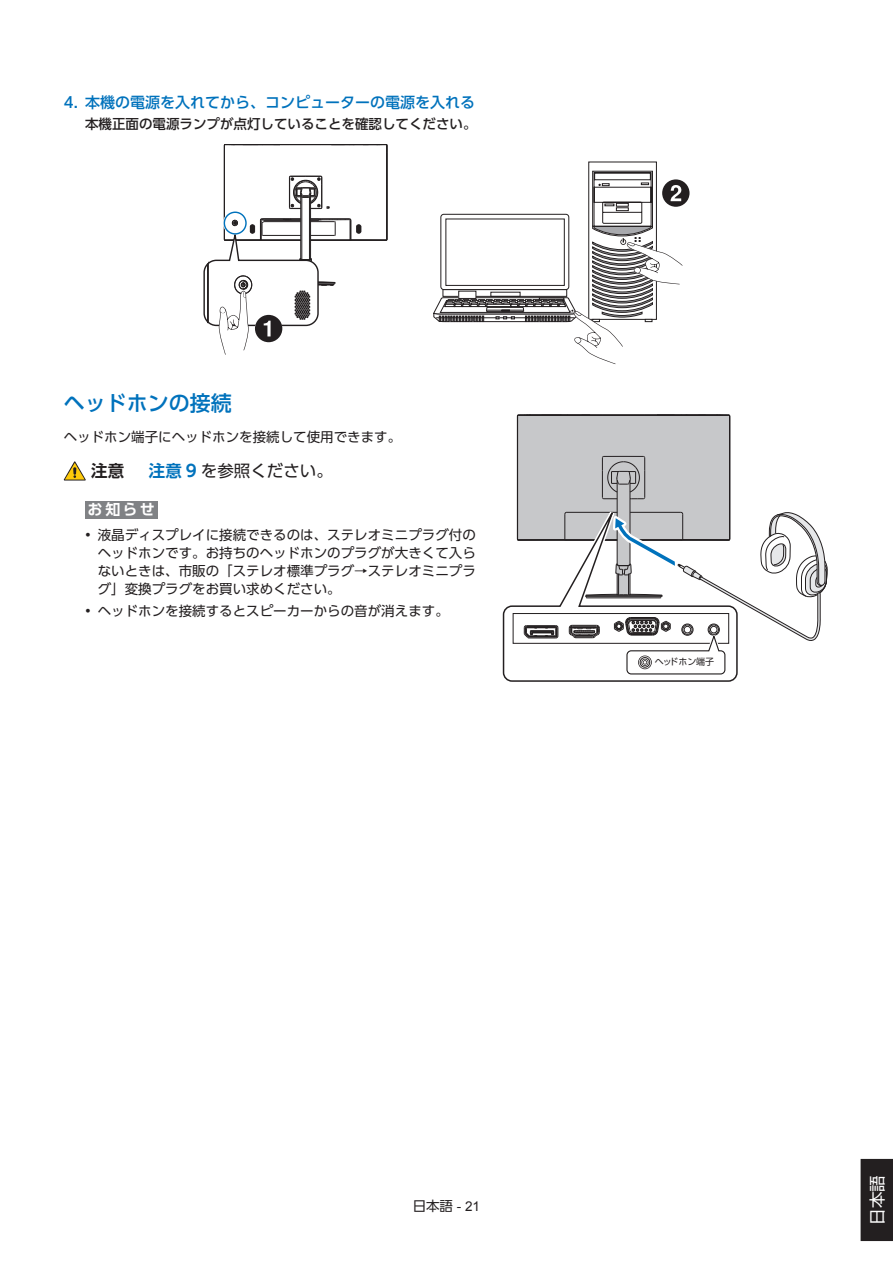
<style>
.page{position:relative;width:893px;height:1263px;background:#fff}
.page>*{position:absolute;margin:0;border:0;box-sizing:border-box;transform-origin:0 0}
.t1{font:500 21px "UD Shin Go Pro";color:#0072bc}
.t2{font:16.5px "UD Shin Go Pro";color:#231f20}
.t3{font:16.5px "Shin Go Pro";color:#fff}
.t4{font:700 16.5px "UD Shin Go Pro De";color:#231f20}
.t5{font:500 15px "UD Shin Go Pro";color:#0072bc}
.t6{font:700 15px "UD Shin Go Pro De";color:#fff}
.t7{font:13.5px/18px "UD Shin Go Pro";color:#231f20;text-align:justify}
.t8{font:500 13.5px "UD Shin Go Pro";color:#231f20}
.t9{font:9px "UD Shin Go Pro";letter-spacing:-.015em;color:#231f20}
.s1{font-family:"UD Shin Go Pro De";font-weight:700;color:#0072bc}
.s2{font-family:"Arial"}
</style>
<div class="page">
<div style="left:861px;top:1159px;width:32px;height:82px;background:#231f20"></div>
<hr style="left:386px;top:152px;width:1px;height:32px;background:#231f20">
<hr style="left:386px;top:184px;width:1px;height:55px;background:#231f20">
<hr style="left:224px;top:145px;width:1px;height:94px;background:#231f20">
<hr style="left:225px;top:144px;width:161px;height:1px;background:#231f20">
<hr style="left:387px;top:145px;width:1px;height:94px;background:#231f20">
<svg style="left:224px;top:144px;width:66px;height:2px"></svg>
<svg style="left:321px;top:144px;width:67px;height:9px"></svg>
<hr style="left:300px;top:194px;width:1px;height:65px;background:#231f20">
<hr style="left:302px;top:197px;width:1px;height:63px;background:#231f20">
<hr style="left:309px;top:197px;width:1px;height:63px;background:#231f20">
<hr style="left:310px;top:194px;width:1px;height:65px;background:#231f20">
<svg style="left:289px;top:176px;width:41px;height:33px"></svg>
<svg style="left:433px;top:162px;width:256px;height:202px"></svg>
<div style="left:223px;top:211px;width:24px;height:24px;border:3px solid #fff;border-radius:50%"></div>
<div style="left:224px;top:212px;width:23px;height:23px;border:1px solid #0072bc;border-radius:50%"></div>
<svg style="left:203px;top:218px;width:185px;height:137px"></svg>
<svg style="left:64px;top:461px;width:22px;height:19px"></svg>
<div style="left:85px;top:501px;width:72px;height:18px;background:#808285"></div>
<svg style="left:502px;top:415px;width:326px;height:267px"></svg>
<p class="t5" style="left:64px;top:90px;width:413px">4. 本機の電源を入れてから、コンピューターの電源を入れる</p>
<p class="t8" style="left:85px;top:113px;width:393px">本機正面の電源ランプが点灯していることを確認してください。</p>
<h1 class="t1" style="left:64px;top:386px;width:169px">ヘッドホンの接続</h1>
<p class="t7" style="left:64px;top:427px;width:339px">ヘッドホン端子にヘッドホンを接続して使用できます。</p>
<p class="t4" style="left:91px;top:457px;width:34px">注意</p>
<p class="t2" style="left:149px;top:458px;width:186px"><span class="s1">注意 9</span> を参照ください。</p>
<p class="t6" style="left:87px;top:497px;width:69px">お知らせ</p>
<p class="t7" style="left:98px;top:525px;width:379px;text-indent:-13px">• 液晶ディスプレイに接続できるのは、ステレオミニプラグ付のヘッドホンです。お持ちのヘッドホンのプラグが大きくて入らないときは、市販の「ステレオ標準プラグ→ステレオミニプラグ」変換プラグをお買い求めください。</p>
<p class="t7" style="left:85px;top:602px;width:365px">• ヘッドホンを接続するとスピーカーからの音が消えます。</p>
<p class="t9" style="left:655px;top:655px;width:61px">ヘッドホン端子</p>
<p class="t7" style="left:413px;top:1196px;width:69px">日本語 <span class="s2">- 21</span></p>
<p class="t3" style="left:864px;top:1225px;width:51px;rotate:-90deg">日本語</p>
</div>
